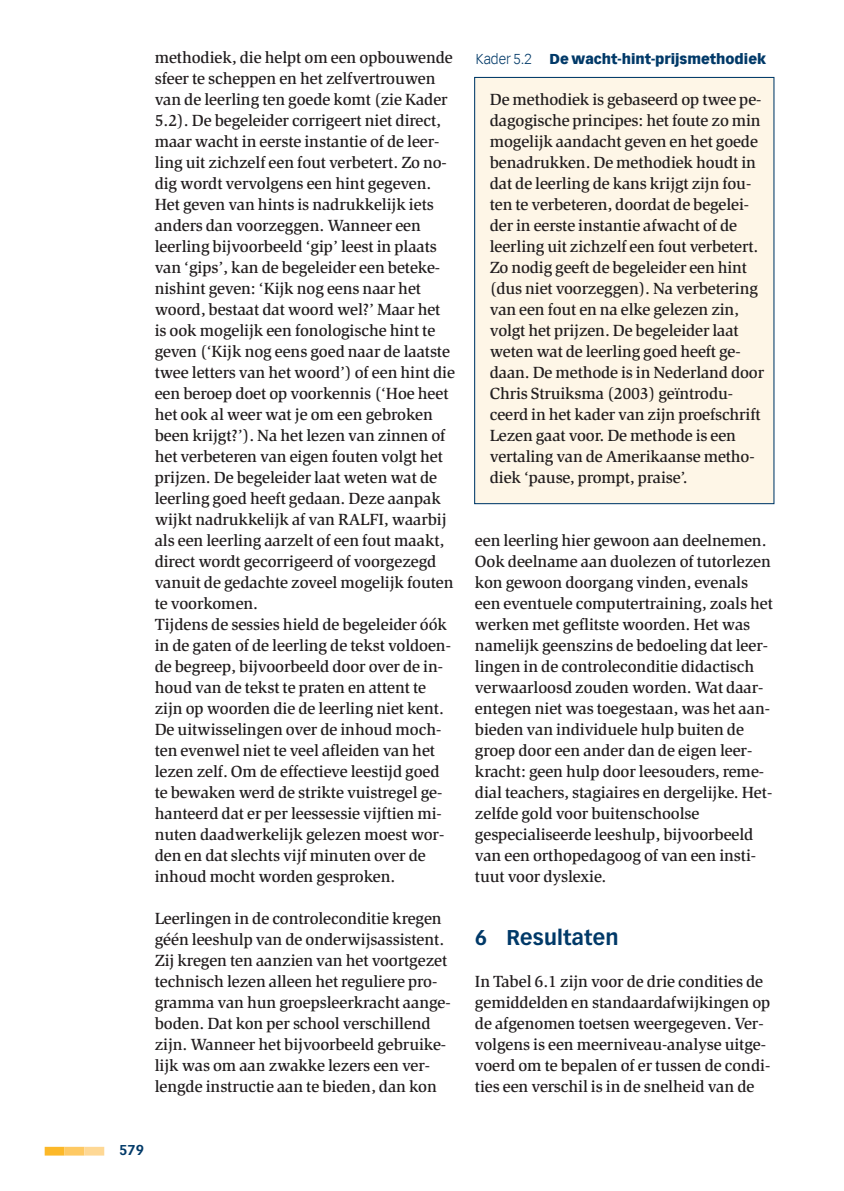
<style>
.page{position:relative;width:844px;height:1191px;background:#fff}
.page>*{position:absolute;margin:0;border:0;box-sizing:border-box;transform-origin:0 0}
._1_titel{font:700 21px "Vectora LH";letter-spacing:.01em;color:#003968}
._0_auteur{font:500 16.62px/21px "Slimbach";letter-spacing:-.005em;color:#231f20}
._1_titel-2{font:900 14px "Vectora LT";color:#003968}
._1_titel-3{font:300 14px "Vectora LT";color:#003968}
.t1{font:700 14px "Vectora LH";color:#003968}
</style>
<div class="page">
<div style="left:45px;top:1146px;width:19px;height:9px;background:#fcb828"></div>
<div style="left:64px;top:1146px;width:20px;height:9px;background:#fec963"></div>
<div style="left:84px;top:1146px;width:20px;height:9px;background:#fed895"></div>
<div style="left:474px;top:77px;width:300px;height:427px;background:#fef6e7;border:1px solid #003968"></div>
<p class="_0_auteur" style="left:155px;top:47px;width:302px">methodiek, die helpt om een opbouwende sfeer te scheppen en het zelfvertrouwen van de leerling ten goede komt (zie Kader 5.2). De begeleider corrigeert niet direct, maar wacht in eerste instantie of de leer&shy;ling uit zichzelf een fout verbetert. Zo no&shy;dig wordt vervolgens een hint gegeven.<br>Het geven van hints is nadrukkelijk iets anders dan voorzeggen. Wanneer een leerling bijvoorbeeld ‘gip’ leest in plaats van ‘gips’, kan de begeleider een beteke&shy;nishint geven: ‘Kijk nog eens naar het woord, bestaat dat woord wel?’ Maar het is ook mogelijk een fonologische hint te geven (‘Kijk nog eens goed naar de laatste twee letters van het woord’) of een hint die een beroep doet op voorkennis (‘Hoe heet het ook al weer wat je om een gebroken been krijgt?’). Na het lezen van zinnen of het verbeteren van eigen fouten volgt het prijzen. De begeleider laat weten wat de leerling goed heeft gedaan. Deze aanpak wijkt nadrukkelijk af van RALFI, waarbij als een leerling aarzelt of een fout maakt, direct wordt gecorrigeerd of voorgezegd vanuit de gedachte zoveel mogelijk fouten te voorkomen.</p>
<p class="_0_auteur" style="left:155px;top:614px;width:298px">Tijdens de sessies hield de begeleider óók in de gaten of de leerling de tekst voldoen&shy;de begreep, bijvoorbeeld door over de in&shy;houd van de tekst te praten en attent te zijn op woorden die de leerling niet kent.<br>De uitwisselingen over de inhoud moch&shy;ten evenwel niet te veel afleiden van het lezen zelf. Om de effectieve leestijd goed te bewaken werd de strikte vuistregel ge&shy;hanteerd dat er per leessessie vijftien mi&shy;nuten daadwerkelijk gelezen moest wor&shy;den en dat slechts vijf minuten over de inhoud mocht worden gesproken.</p>
<p class="_0_auteur" style="left:155px;top:908px;width:297px">Leerlingen in de controleconditie kregen géén leeshulp van de onderwijsassistent.<br>Zij kregen ten aanzien van het voortgezet technisch lezen alleen het reguliere pro&shy;gramma van hun groepsleerkracht aange&shy;boden. Dat kon per school verschillend zijn. Wanneer het bijvoorbeeld gebruike&shy;lijk was om aan zwakke lezers een ver&shy;lengde instructie aan te bieden, dan kon</p>
<p class="t1" style="left:119px;top:1142px;width:26px">579</p>
<p class="_1_titel-3" style="left:475px;top:51px;width:57px">Kader 5.2</p>
<p class="_1_titel-2" style="left:549px;top:50px;width:218px">De wacht-hint-prijsmethodiek</p>
<p class="_0_auteur" style="left:489px;top:89px;width:276px">De methodiek is gebaseerd op twee pe&shy;dagogische principes: het foute zo min mogelijk aandacht geven en het goede benadrukken. De methodiek houdt in dat de leerling de kans krijgt zijn fou&shy;ten te verbeteren, doordat de begelei&shy;der in eerste instantie afwacht of de leerling uit zichzelf een fout verbetert.<br>Zo nodig geeft de begeleider een hint (dus niet voorzeggen). Na verbetering van een fout en na elke gelezen zin, volgt het prijzen. De begeleider laat weten wat de leerling goed heeft ge&shy;daan. De methode is in Nederland door Chris Struiksma (2003) geïntrodu&shy;ceerd in het kader van zijn proefschrift Lezen gaat voor. De methode is een vertaling van de Amerikaanse metho&shy;diek ‘pause, prompt, praise’.</p>
<p class="_0_auteur" style="left:475px;top:530px;width:299px">een leerling hier gewoon aan deelnemen.<br>Ook deelname aan duolezen of tutorlezen kon gewoon doorgang vinden, evenals een eventuele computertraining, zoals het werken met geflitste woorden. Het was namelijk geenszins de bedoeling dat leer&shy;lingen in de controleconditie didactisch verwaarloosd zouden worden. Wat daar&shy;entegen niet was toegestaan, was het aan&shy;bieden van individuele hulp buiten de groep door een ander dan de eigen leer&shy;kracht: geen hulp door leesouders, reme&shy;dial teachers, stagiaires en dergelijke. Het&shy;zelfde gold voor buitenschoolse gespecialiseerde leeshulp, bijvoorbeeld van een orthopedagoog of van een insti&shy;tuut voor dyslexie.</p>
<p class="_1_titel" style="left:475px;top:925px;width:145px">6 Resultaten</p>
<p class="_0_auteur" style="left:475px;top:971px;width:297px">In Tabel 6.1 zijn voor de drie condities de gemiddelden en standaardafwijkingen op de afgenomen toetsen weergegeven. Ver&shy;volgens is een meerniveau-analyse uitge&shy;voerd om te bepalen of er tussen de condi&shy;ties een verschil is in de snelheid van de</p>
</div>
